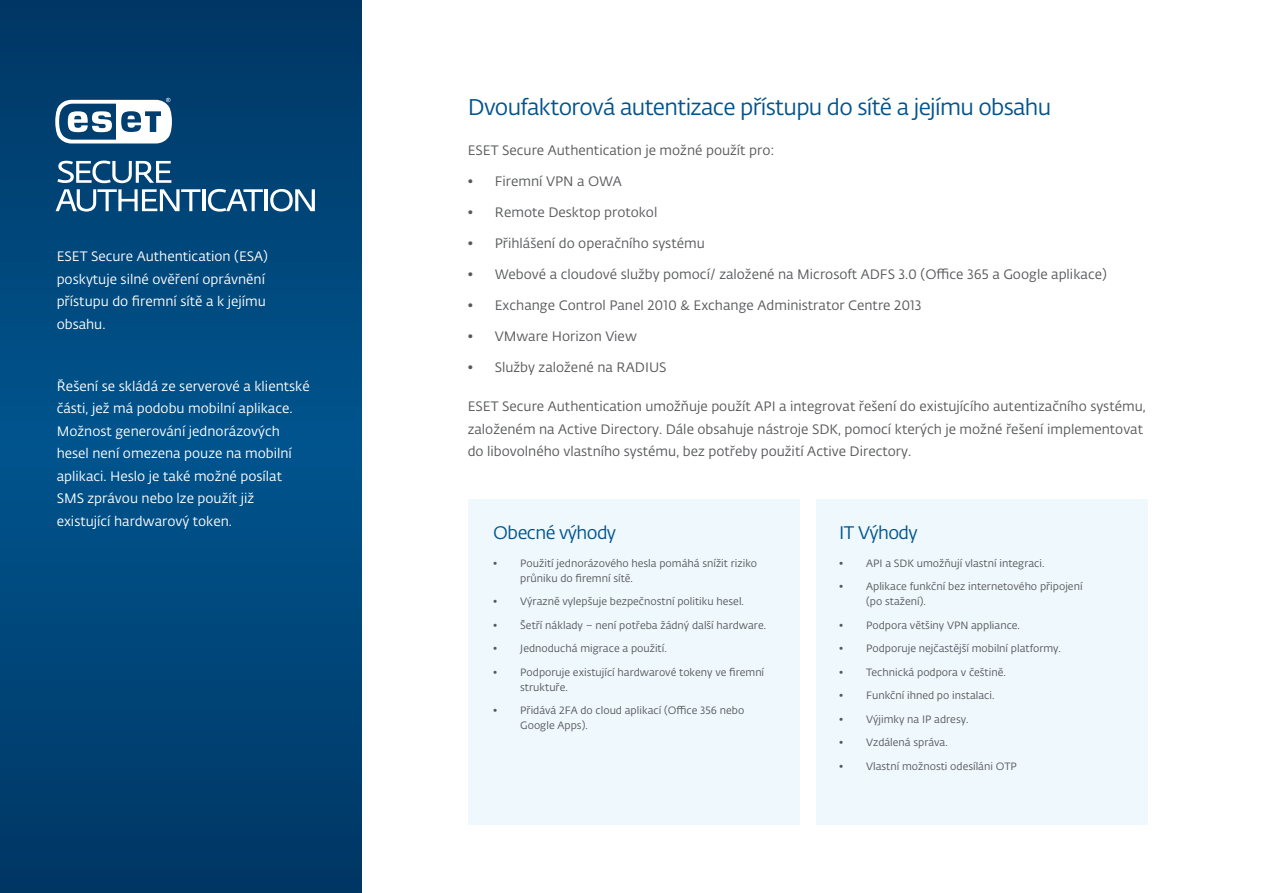
<style>
.page{position:relative;width:1263px;height:893px;background:#fff}
.page>*{position:absolute;margin:0;border:0;box-sizing:border-box;transform-origin:0 0}
.t1{font:22.5px "Fedra Sans Alt Pro Book LF";letter-spacing:-.03em;color:#00548e}
.t2{font:18px "Fedra Sans Alt Pro Book LF";letter-spacing:-.03em;color:#00548e}
.t3{font:13.5px/22.5px "Fedra Sans Alt Pro Book LF";color:#57585a}
.t4{font:13.5px/22.5px "Fedra Sans Alt Pro Book LF";color:#fff}
.t5{font:10.5px/15px "Fedra Sans Alt Pro Book LF";color:#57585a}
</style>
<div class="page">
<svg style="left:0;top:0;width:361px;height:893px;background:#004579"></svg>
<svg style="left:57px;top:161px;width:114px;height:22px"></svg>
<svg style="left:56px;top:189px;width:144px;height:23px"></svg>
<hr style="left:202px;top:189px;width:3px;height:22px;background:#fff">
<svg style="left:208px;top:189px;width:55px;height:23px"></svg>
<hr style="left:264px;top:189px;width:4px;height:22px;background:#fff">
<svg style="left:270px;top:189px;width:45px;height:22px"></svg>
<svg style="left:55px;top:98px;width:117px;height:45px"></svg>
<div style="left:468px;top:500px;width:331px;height:325px;background:#eef8fd"></div>
<div style="left:816px;top:500px;width:332px;height:325px;background:#eef8fd"></div>
<p class="t4" style="left:57px;top:245px;width:213px">ESET Secure Authentication (ESA) poskytuje silné ověření oprávnění přístupu do firemní sítě a k jejímu obsahu.</p>
<p class="t4" style="left:57px;top:375px;width:255px">Řešení se skládá ze serverové a klientské části, jež má podobu mobilní aplikace.<br>Možnost generování jednorázových hesel není omezena pouze na mobilní aplikaci. Heslo je také možné posílat SMS zprávou nebo lze použít již existující hardwarový token.</p>
<h1 class="t1" style="left:468px;top:92px;width:585px">Dvoufaktorová autentizace přístupu do sítě a jejímu obsahu</h1>
<p class="t3" style="left:468px;top:138px;width:308px">ESET Secure Authentication je možné použít pro:</p>
<p class="t3" style="left:468px;top:169px;width:156px">• Firemní VPN a OWA</p>
<p class="t3" style="left:468px;top:200px;width:191px">• Remote Desktop protokol</p>
<p class="t3" style="left:468px;top:231px;width:238px">• Přihlášení do operačního systému</p>
<p class="t3" style="left:468px;top:262px;width:641px">• Webové a cloudové služby pomocí/ založené na Microsoft ADFS 3.0 (Office 365 a Google aplikace)</p>
<p class="t3" style="left:468px;top:294px;width:455px">• Exchange Control Panel 2010 &amp; Exchange Administrator Centre 2013</p>
<p class="t3" style="left:468px;top:325px;width:171px">• VMware Horizon View</p>
<p class="t3" style="left:468px;top:356px;width:200px">• Služby založené na RADIUS</p>
<p class="t3" style="left:468px;top:395px;width:679px">ESET Secure Authentication umožňuje použít API a integrovat řešení do existujícího autentizačního systému, založeném na Active Directory. Dále obsahuje nástroje SDK, pomocí kterých je možné řešení implementovat do libovolného vlastního systému, bez potřeby použití Active Directory.</p>
<h2 class="t2" style="left:493px;top:520px;width:124px">Obecné výhody</h2>
<p class="t5" style="left:520px;top:555px;width:238px;text-indent:-27px">• Použití jednorázového hesla pomáhá snížit riziko průniku do firemní sítě.</p>
<p class="t5" style="left:493px;top:594px;width:252px">• Výrazně vylepšuje bezpečnostní politiku hesel.</p>
<p class="t5" style="left:493px;top:617px;width:274px">• Šetří náklady – není potřeba žádný další hardware.</p>
<p class="t5" style="left:493px;top:641px;width:175px">• Jednoduchá migrace a použití.</p>
<p class="t5" style="left:520px;top:664px;width:245px;text-indent:-27px">• Podporuje existující hardwarové tokeny ve firemní struktuře.</p>
<p class="t5" style="left:520px;top:703px;width:226px;text-indent:-27px">• Přidává 2FA do cloud aplikací (Office 356 nebo<br>Google Apps).</p>
<h2 class="t2" style="left:839px;top:520px;width:80px">IT Výhody</h2>
<p class="t5" style="left:839px;top:555px;width:207px">• API a SDK umožňují vlastní integraci.</p>
<p class="t5" style="left:866px;top:579px;width:218px;text-indent:-27px">• Aplikace funkční bez internetového připojení (po stažení).</p>
<p class="t5" style="left:839px;top:617px;width:182px">• Podpora většiny VPN appliance.</p>
<p class="t5" style="left:839px;top:641px;width:223px">• Podporuje nejčastější mobilní platformy.</p>
<p class="t5" style="left:839px;top:664px;width:168px">• Technická podpora v češtině.</p>
<p class="t5" style="left:839px;top:688px;width:157px">• Funkční ihned po instalaci.</p>
<p class="t5" style="left:839px;top:711px;width:131px">• Výjimky na IP adresy.</p>
<p class="t5" style="left:839px;top:735px;width:110px">• Vzdálená správa.</p>
<p class="t5" style="left:839px;top:758px;width:179px">• Vlastní možnosti odesíláni OTP</p>
</div>
